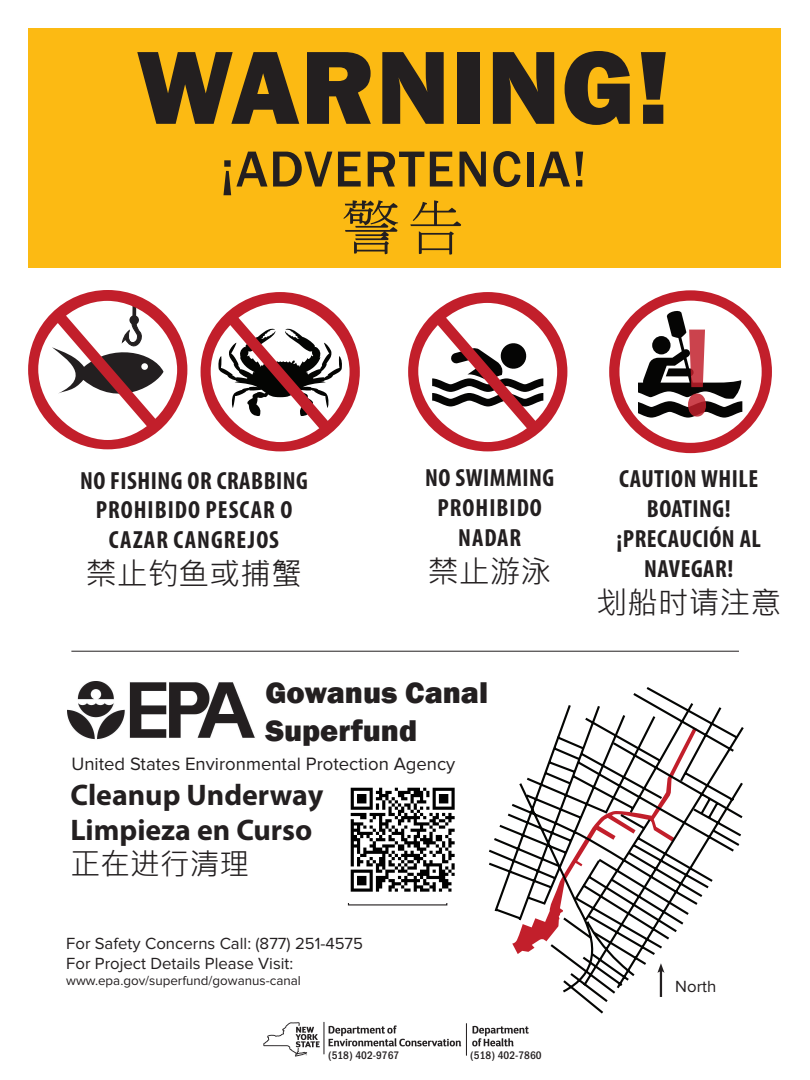
<style>
.page{position:relative;width:810px;height:1080px;background:#fff}
.page>*{position:absolute;margin:0;border:0;box-sizing:border-box;transform-origin:0 0}
.t1{font:700 127.06px "Myriad Pro";color:#c21f2b;scale:.79 1}
.t2{font:800 107.62px "Franklin Gothic";letter-spacing:.01em;color:#231f20}
.t3{font:300 58px "Adobe Ming Std";color:#231f20}
.t4{font:500 52.44px "Franklin Gothic";letter-spacing:.03em;color:#231f20}
.t5{font:800 30.88px/38.4px "Franklin Gothic";color:#231f20}
.t6{font:30.88px "Microsoft Jheng Hei";color:#231f20}
.t7{font:700 29.88px "Myriad Pro";color:#231f20}
.t8{font:29.88px "Microsoft Jheng Hei";color:#231f20}
.t9{font:700 condensed 24.88px/29.9px "Myriad Pro";letter-spacing:.02em;color:#231f20;text-align:center}
.t10{font:700 condensed 24.88px/29.9px "Myriad Pro";letter-spacing:.04em;color:#231f20;text-align:center}
.t11{font:18.5px "Proxima Nova";color:#231f20}
.t12{font:16.75px "Proxima Nova";color:#231f20}
.t13{font:13.38px "Proxima Nova";color:#231f20}
.t14{font:500 condensed 11.31px "ITC Franklin Gothic Std";color:#231f20}
</style>
<div class="page">
<div style="left:28px;top:29px;width:753px;height:239px;background:#fcba13"></div>
<hr style="left:71px;top:651px;width:668px;height:1px;background:#231f20">
<img style="left:263px;top:1022px;width:266px;height:35px">
<svg style="left:28px;top:290px;width:159px;height:159px"></svg>
<svg style="left:201px;top:292px;width:159px;height:159px"></svg>
<svg style="left:408px;top:292px;width:159px;height:159px"></svg>
<div style="left:609px;top:290px;width:163px;height:163px;border:10px solid #c21f2b;border-radius:50%"></div>
<svg style="left:639px;top:311px;width:103px;height:107px"></svg>
<img style="left:68px;top:681px;width:187px;height:59px">
<svg style="left:489px;top:687px;width:255px;height:327px"></svg>
<hr style="left:660px;top:969px;width:2px;height:28px;background:#231f20">
<svg style="left:657px;top:963px;width:8px;height:10px"></svg>
<img style="left:350px;top:787px;width:105px;height:105px">
<p class="t2" style="left:137px;top:18px;width:535px">WARNING!</p>
<p class="t4" style="left:220px;top:137px;width:368px">¡ADVERTENCIA!</p>
<p class="t3" style="left:342px;top:196px;width:124px">警告</p>
<h1 class="t1" style="left:684px;top:290px;width:36px">!</h1>
<p class="t9" style="left:80px;top:465px;width:229px">NO FISHING OR CRABBING</p>
<p class="t10" style="left:96px;top:495px;width:198px">PROHIBIDO PESCAR O</p>
<p class="t10" style="left:109px;top:525px;width:172px">CAZAR CANGREJOS</p>
<p class="t6" style="left:86px;top:555px;width:218px">禁止钓鱼或捕蟹</p>
<p class="t9" style="left:425px;top:463px;width:131px">NO SWIMMING</p>
<p class="t10" style="left:438px;top:493px;width:106px">PROHIBIDO<br>NADAR</p>
<p class="t6" style="left:428px;top:553px;width:125px">禁止游泳</p>
<p class="t5" style="left:265px;top:673px;width:224px">Gowanus Canal<br>Superfund</p>
<p class="t11" style="left:71px;top:753px;width:385px">United States Environmental Protection Agency</p>
<p class="t7" style="left:70px;top:775px;width:254px">Cleanup Underway</p>
<p class="t7" style="left:70px;top:810px;width:244px">Limpieza en Curso</p>
<p class="t8" style="left:70px;top:845px;width:181px">正在进行清理</p>
<p class="t12" style="left:66px;top:934px;width:298px">For Safety Concerns Call: (877) 251-4575</p>
<p class="t12" style="left:66px;top:954px;width:229px">For Project Details Please Visit:</p>
<p class="t13" style="left:66px;top:973px;width:236px">www.epa.gov/superfund/gowanus-canal</p>
<p class="t14" style="left:328px;top:1049px;width:73px">(518) 402-9767</p>
<p class="t14" style="left:470px;top:1049px;width:73px">(518) 402-7860</p>
<p class="t9" style="left:619px;top:464px;width:141px">CAUTION WHILE<br>BOATING!</p>
<p class="t9" style="left:616px;top:523px;width:146px">¡PRECAUCIÓN AL<br>NAVEGAR!</p>
<p class="t6" style="left:596px;top:583px;width:187px">划船时请注意</p>
<p class="t12" style="left:675px;top:977px;width:43px">North</p>
</div>
